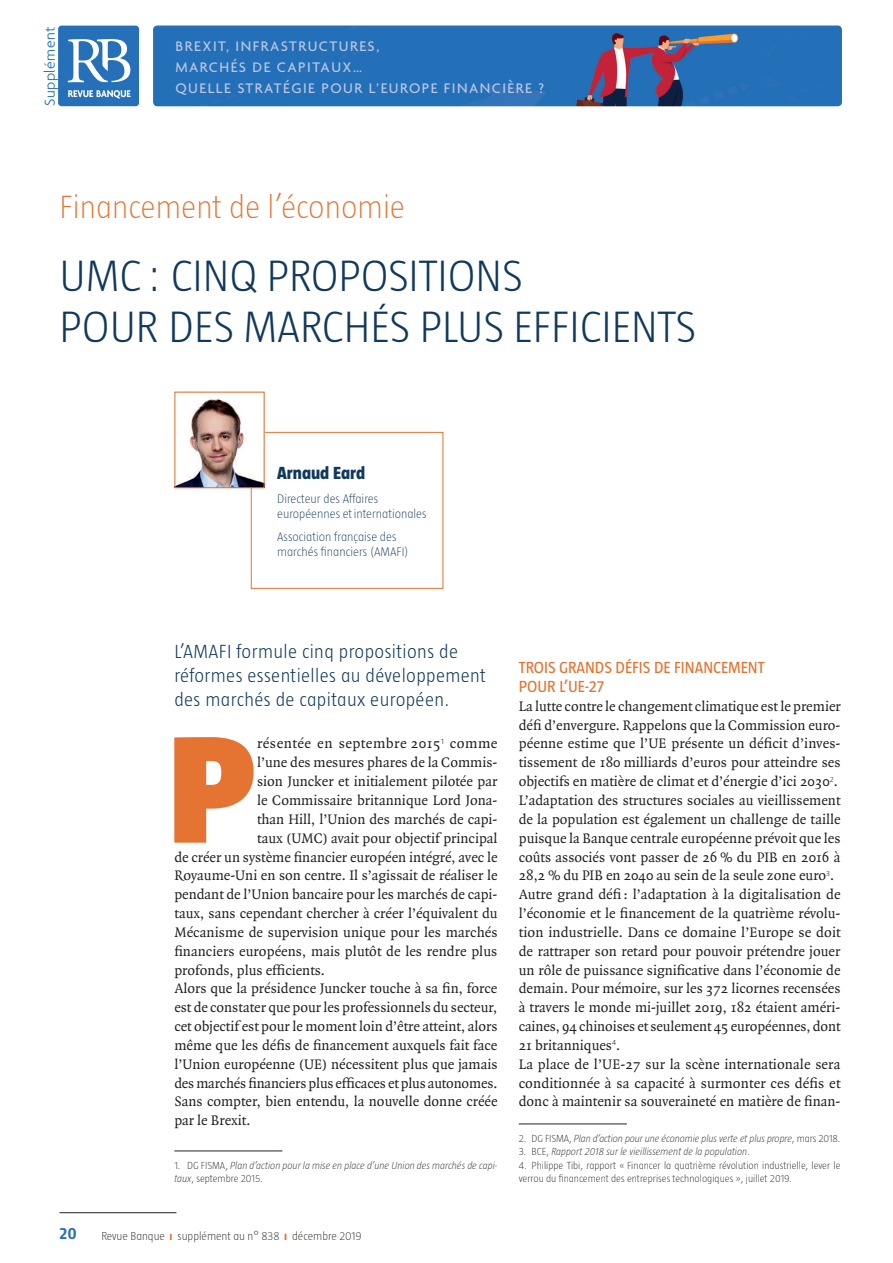
<style>
.page{position:relative;width:893px;height:1263px;background:#fff}
.page>*{position:absolute;margin:0;border:0;box-sizing:border-box;transform-origin:0 0}
.Lettrine{font:900 156.15px "Taz";color:#e57331}
.t1{font:300 45px/51px "Taz";color:#10395d}
.t2{font:200 33px "Taz";color:#e57331}
.t3{font:300 19.5px/24px "Taz";letter-spacing:.02em;color:#10395d}
.t4{font:800 18px "Taz";color:#10395d}
.intertitre_1{font:16.5px/18.9px "Taz";color:#e57331}
.t5{font:16.5px "Fago No Bold Lf Caps";color:#2570b8}
.t6{font:300 15.6px "Agenda";letter-spacing:.03em;color:#2570b8}
.t7{font:500 15px/21px "Agenda";letter-spacing:.1em;color:#bac6e4}
.Lettrine-2{font:14.85px/18.9px "Quadraat";color:#231f20;text-align:justify}
.Lettrine-3{font:14.85px "Quadraat";letter-spacing:.03em;color:#231f20}
.fonction{font:200 12.75px/15px "Taz";color:#10395d}
.t8{font:200 11.85px "Taz";color:#231f20}
.note_bas_de_page{font:italic 200 10.5px/13.5px "Taz";color:#231f20}
.note_bas_de_page-2{font:200 10.5px/13.5px "Taz";color:#231f20}
.s1{font-style:normal}
.s2{color:#e57331}
</style>
<div class="page">
<hr style="left:60px;top:1212px;width:116px;height:1px;background:#231f20">
<img style="left:153px;top:26px;width:689px;height:80px">
<div style="left:58px;top:26px;width:81px;height:80px;background:#2570b8;border-radius:3px"></div>
<svg style="left:68px;top:39px;width:62px;height:43px"></svg>
<svg style="left:68px;top:90px;width:63px;height:9px"></svg>
<hr style="left:519px;top:1124px;width:108px;height:1px;background:#231f20">
<hr style="left:174px;top:1151px;width:108px;height:1px;background:#231f20">
<svg style="left:250px;top:432px;width:194px;height:157px"></svg>
<img style="left:176px;top:399px;width:87px;height:87px">
<div style="left:174px;top:392px;width:91px;height:96px;border:1px solid #e57331"></div>
<p class="t6" style="left:41px;top:106px;width:81px;rotate:-90deg">Supplément</p>
<p class="t7" style="left:175px;top:37px;width:370px">BREXIT, INFRASTRUCTURES,<br>MARCHÉS DE CAPITAUX…<br>QUELLE STRATÉGIE POUR L’EUROPE FINANCIÈRE ?</p>
<p class="t2" style="left:60px;top:190px;width:347px">Financement de l’économie</p>
<p class="t1" style="left:60px;top:251px;width:638px">UMC : CINQ PROPOSITIONS<br>POUR DES MARCHÉS PLUS EFFICIENTS</p>
<p class="t4" style="left:277px;top:464px;width:90px">Arnaud Eard</p>
<p class="fonction" style="left:277px;top:491px;width:151px">Directeur des Affaires européennes etinternationales</p>
<p class="fonction" style="left:277px;top:530px;width:133px">Association française des marchés financiers (AMAFI)</p>
<p class="t3" style="left:174px;top:639px;width:313px">L’AMAFI formule cinq propositions de réformes essentielles au développement des marchés de capitaux européen.</p>
<p class="Lettrine" style="left:169px;top:708px;width:87px">P</p>
<p class="Lettrine-3" style="left:257px;top:736px;width:242px">résentée en septembre 2015<sup>1</sup> comme</p>
<p class="Lettrine-2" style="left:257px;top:753px;width:242px">l’une des mesures phares de la Commis-</p>
<p class="Lettrine-2" style="left:257px;top:772px;width:242px">sion Juncker et initialement pilotée par</p>
<p class="Lettrine-2" style="left:257px;top:791px;width:242px">le Commissaire britannique Lord Jona-</p>
<p class="Lettrine-2" style="left:257px;top:810px;width:242px">than Hill, l’Union des marchés de capi-</p>
<p class="Lettrine-2" style="left:257px;top:829px;width:242px">taux (UMC) avait pour objectif principal</p>
<p class="Lettrine-2" style="left:174px;top:848px;width:325px">de créer un système financier européen intégré, avec le</p>
<p class="Lettrine-2" style="left:174px;top:867px;width:325px">Royaume-Uni en son centre. Il s’agissait de réaliser le</p>
<p class="Lettrine-2" style="left:174px;top:885px;width:325px">pendant de l’Union bancaire pour les marchés de capi-</p>
<p class="Lettrine-2" style="left:174px;top:904px;width:325px">taux, sans cependant chercher à créer l’équivalent du</p>
<p class="Lettrine-2" style="left:174px;top:923px;width:325px">Mécanisme de supervision unique pour les marchés</p>
<p class="Lettrine-2" style="left:174px;top:942px;width:324px">financiers européens, mais plutôt de les rendre plus</p>
<p class="Lettrine-2" style="left:174px;top:961px;width:152px">profonds, plus efficients.</p>
<p class="Lettrine-2" style="left:174px;top:980px;width:325px">Alors que la présidence Juncker touche à sa fin, force est de constater que pour les professionnels du secteur, cet objectif est pour le moment loin d’être atteint, alors même que les défis de financement auxquels fait face l’Union européenne (UE) nécessitent plus que jamais des marchés financiers plus efficaces et plus autonomes.<br>Sans compter, bien entendu, la nouvelle donne créée par le Brexit.</p>
<p class="note_bas_de_page" style="left:174px;top:1158px;width:325px"><span class="s1">1. DG FISMA,</span> Plan d’action pour la mise en place d’une Union des marchés de capi&shy;taux<span class="s1">, septembre 2015.</span></p>
<p class="t5" style="left:60px;top:1223px;width:19px">20</p>
<p class="t8" style="left:101px;top:1229px;width:262px">Revue Banque <span class="s2">❙</span> supplément au n° 838 <span class="s2">❙</span> décembre 2019</p>
<p class="intertitre_1" style="left:519px;top:658px;width:247px">TROIS GRANDS DÉFIS DE FINANCEMENT<br>POUR L’UE-27</p>
<p class="Lettrine-2" style="left:519px;top:697px;width:323px">La lutte contre le changement climatique est le premier défi d’envergure. Rappelons que la Commission euro&shy;péenne estime que l’UE présente un déficit d’inves&shy;tissement de 180 milliards d’euros pour atteindre ses objectifs en matière de climat et d’énergie d’ici 2030<sup>2</sup>.</p>
<p class="Lettrine-2" style="left:519px;top:791px;width:323px">L’adaptation des structures sociales au vieillissement de la population est également un challenge de taille puisque la Banque centrale européenne prévoit que les coûts associés vont passer de 26 % du PIB en 2016 à 28,2 % du PIB en 2040 au sein de la seule zone euro<sup>3</sup>.</p>
<p class="Lettrine-2" style="left:519px;top:885px;width:323px">Autre grand défi: l’adaptation à la digitalisation de l’économie et le financement de la quatrième révolu&shy;tion industrielle. Dans ce domaine l’Europe se doit de rattraper son retard pour pouvoir prétendre jouer un rôle de puissance significative dans l’économie de demain. Pour mémoire, sur les 372 licornes recensées à travers le monde mi-juillet 2019, 182 étaient améri&shy;caines, 94 chinoises et seulement 45 européennes, dont 21 britanniques<sup>4</sup>.</p>
<p class="Lettrine-2" style="left:519px;top:1055px;width:323px">La place de l’UE-27 sur la scène internationale sera conditionnée à sa capacité à surmonter ces défis et donc à maintenir sa souveraineté en matière de finan-</p>
<p class="note_bas_de_page" style="left:519px;top:1131px;width:323px"><span class="s1">2. DG FISMA,</span> Plan d’action pour une économie plus verte et plus propre<span class="s1">, mars 2018.</span></p>
<p class="note_bas_de_page" style="left:519px;top:1145px;width:233px"><span class="s1">3. BCE,</span> Rapport 2018 sur le vieillissement de la population<span class="s1">.</span></p>
<p class="note_bas_de_page-2" style="left:519px;top:1158px;width:323px">4. Philippe Tibi, rapport « Financer la quatrième révolution industrielle, lever le verrou du financement des entreprises technologiques », juillet 2019.</p>
</div>
